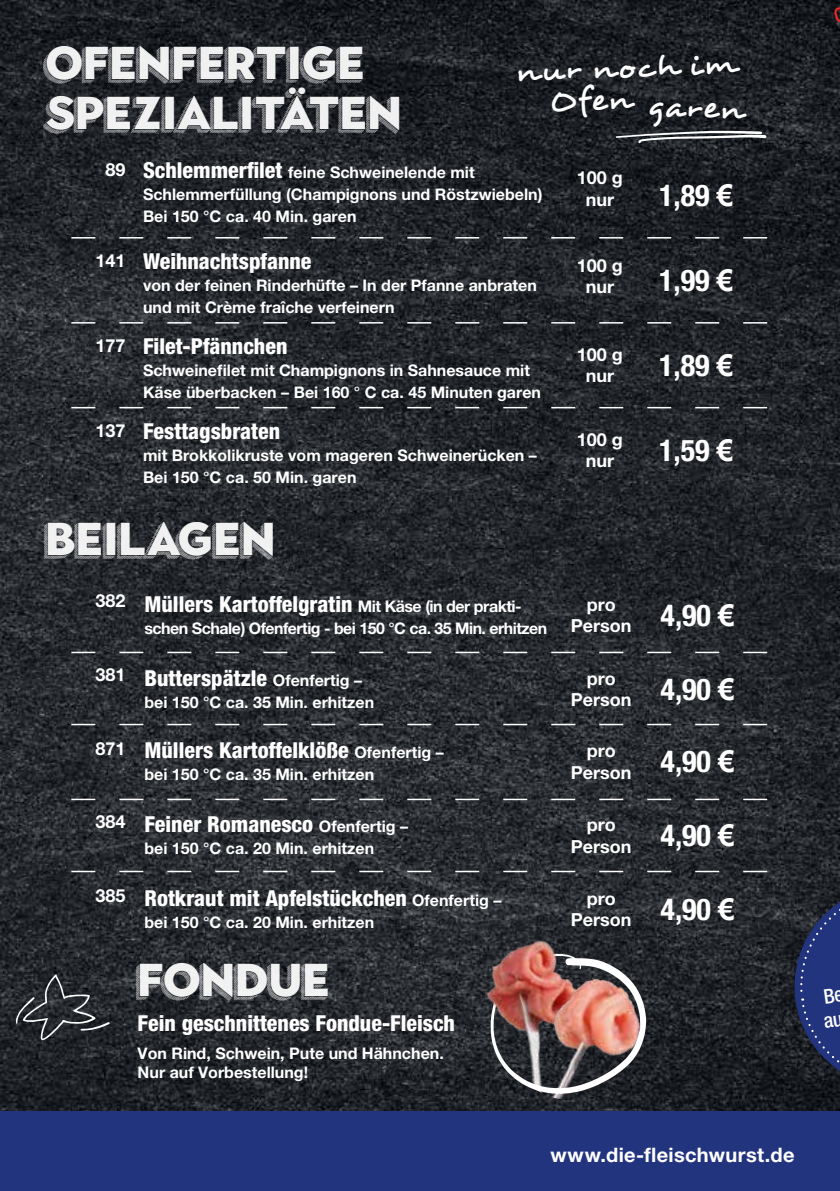
<style>
.page{position:relative;width:840px;height:1191px;background:#fff}
.page>*{position:absolute;margin:0;border:0;box-sizing:border-box;transform-origin:0 0}
.t1{font:46px/50px "Town 31 Dim Black L";color:#fff}
.t2{font:34px/31.6px "Desyrel";color:#fff}
.t3{font:700 condensed 30px "Helvetica Neue LT Pro";color:#fff}
.t4{font:800 condensed 22px "Helvetica Neue LT Pro";color:#fff}
.t5{font:500 condensed 20.4px/24.4px "Helvetica Neue LT Pro";color:#fff}
.t6{font:700 20px "Helvetica Neue CE";letter-spacing:.015em;color:#fff}
.t7{font:700 18px/21.6px "Helvetica Neue LT Pro";color:#fff}
.t8{font:700 16px/22px "Helvetica Neue LT Pro";color:#fff}
.t9{font:700 16px "Helvetica Neue LT Pro";letter-spacing:-.03em;color:#fff}
.s1{font-size:18px}
.s2{font-weight:800;font-stretch:condensed;font-size:22px}
.s3{font-family:"Arial";font-stretch:normal}
.s4{font-weight:700;font-stretch:normal;font-size:18px}
.s5{font-weight:700;font-stretch:normal;font-size:16px}
</style>
<div class="page">
<img style="left:0;top:0;width:839px;height:1111px">
<svg style="left:71px;top:237px;width:695px;height:1px"></svg>
<svg style="left:71px;top:322px;width:695px;height:1px"></svg>
<svg style="left:71px;top:407px;width:695px;height:1px"></svg>
<svg style="left:71px;top:651px;width:695px;height:2px"></svg>
<svg style="left:71px;top:724px;width:695px;height:1px"></svg>
<svg style="left:71px;top:798px;width:695px;height:2px"></svg>
<svg style="left:71px;top:870px;width:695px;height:2px"></svg>
<svg style="left:615px;top:131px;width:151px;height:12px"></svg>
<svg style="left:16px;top:974px;width:94px;height:73px;background:#35383c"></svg>
<div style="left:0;top:1111px;width:839px;height:80px;background:#23347f"></div>
<img style="left:512px;top:1033px;width:139px;height:69px">
<svg style="left:490px;top:1030px;width:155px;height:64px;background:#605859"></svg>
<img style="left:449px;top:911px;width:166px;height:119px">
<img style="left:527px;top:942px;width:140px;height:91px">
<svg style="left:833px;top:7px;width:6px;height:50px"></svg>
<div style="left:784px;top:875px;width:55px;height:233px;background:#000;opacity:.26"></div>
<svg style="left:787px;top:878px;width:53px;height:216px;background:#222b51"></svg>
<h1 class="t1" style="left:45px;top:41px;width:357px">OFENFERTIGE<br>SPEZIALITÄTEN</h1>
<h2 class="t2" style="left:547px;top:54px;width:189px;text-indent:-33px;rotate:-2deg">nur noch im<br>Ofen</h2>
<h2 class="t2" style="left:648px;top:89px;width:96px;rotate:2deg">garen</h2>
<p class="t8" style="left:143px;top:161px;width:400px;text-indent:-38px"><span class="s1">89</span> <span class="s2">Schlemmerfilet</span> feine Schweinelende mit<br>Schlemmerfüllung (Champignons und Röstzwiebeln)<br>Bei 150 °C ca. 40 Min. garen</p>
<p class="t7" style="left:576px;top:167px;width:48px;text-align:center">100 g nur</p>
<h3 class="t3" style="left:658px;top:177px;width:76px">1,89 <span class="s3">€</span></h3>
<h3 class="t4" style="left:95px;top:247px;width:217px"><span class="s4">141</span> Weihnachtspfanne</h3>
<p class="t8" style="left:143px;top:273px;width:395px">von der feinen Rinderhüfte – In der Pfanne anbraten und mit Crème fraîche verfeinern</p>
<h3 class="t4" style="left:95px;top:332px;width:193px"><span class="s4">177</span> Filet-Pfännchen</h3>
<p class="t8" style="left:143px;top:358px;width:399px">Schweinefilet mit Champignons in Sahnesauce mit<br>Käse überbacken – Bei 160 ° C ca. 45 Minuten garen</p>
<h3 class="t4" style="left:95px;top:417px;width:186px"><span class="s4">137</span> Festtagsbraten</h3>
<p class="t8" style="left:143px;top:443px;width:395px">mit Brokkolikruste vom mageren Schweinerücken –<br>Bei 150 °C ca. 50 Min. garen</p>
<h1 class="t1" style="left:45px;top:516px;width:231px">BEILAGEN</h1>
<h3 class="t4" style="left:95px;top:590px;width:427px"><sup>382</sup> Müllers Kartoffelgratin <span class="s5">Mit Käse (in der prakti-</span></h3>
<p class="t9" style="left:144px;top:618px;width:404px">schen Schale) Ofenfertig - bei 150 °C ca. 35 Min. erhitzen</p>
<h3 class="t4" style="left:95px;top:664px;width:268px"><sup>381</sup> Butterspätzle <span class="s5">Ofenfertig –</span></h3>
<p class="t8" style="left:144px;top:691px;width:231px">bei 150 °C ca. 35 Min. erhitzen</p>
<h3 class="t4" style="left:95px;top:737px;width:349px"><sup>871</sup> Müllers Kartoffelklöße <span class="s5">Ofenfertig –</span></h3>
<p class="t8" style="left:144px;top:763px;width:231px">bei 150 °C ca. 35 Min. erhitzen</p>
<h3 class="t4" style="left:95px;top:810px;width:314px"><sup>384</sup> Feiner Romanesco <span class="s5">Ofenfertig –</span></h3>
<p class="t8" style="left:144px;top:837px;width:231px">bei 150 °C ca. 20 Min. erhitzen</p>
<h3 class="t4" style="left:95px;top:884px;width:407px"><sup>385</sup> Rotkraut mit Apfelstückchen <span class="s5">Ofenfertig –</span></h3>
<p class="t8" style="left:144px;top:910px;width:231px">bei 150 °C ca. 20 Min. erhitzen</p>
<h1 class="t1" style="left:137px;top:957px;width:194px">FONDUE</h1>
<h3 class="t4" style="left:137px;top:1009px;width:319px">Fein geschnittenes Fondue-Fleisch</h3>
<p class="t8" style="left:137px;top:1043px;width:307px;line-height:19.2px">Von Rind, Schwein, Pute und Hähnchen.<br>Nur auf Vorbestellung!</p>
<p class="t7" style="left:576px;top:254px;width:48px;text-align:center">100 g nur</p>
<h3 class="t3" style="left:658px;top:262px;width:76px">1,99 <span class="s3">€</span></h3>
<p class="t7" style="left:576px;top:343px;width:48px;text-align:center">100 g nur</p>
<h3 class="t3" style="left:658px;top:347px;width:76px">1,89 <span class="s3">€</span></h3>
<p class="t7" style="left:576px;top:428px;width:48px;text-align:center">100 g nur</p>
<h3 class="t3" style="left:658px;top:432px;width:76px">1,59 <span class="s3">€</span></h3>
<p class="t7" style="left:570px;top:593px;width:165px;text-indent:16px">pro<br>Person <sup>4,90</sup> <sup>€</sup></p>
<p class="t7" style="left:570px;top:667px;width:165px;text-indent:16px">pro<br>Person <sup>4,90</sup> <sup>€</sup></p>
<p class="t7" style="left:570px;top:739px;width:165px;text-indent:16px">pro<br>Person <sup>4,90</sup> <sup>€</sup></p>
<p class="t7" style="left:570px;top:813px;width:165px;text-indent:16px">pro<br>Person <sup>4,90</sup> <sup>€</sup></p>
<p class="t7" style="left:570px;top:887px;width:165px;text-indent:16px">pro<br>Person <sup>4,90</sup> <sup>€</sup></p>
<p class="t6" style="left:550px;top:1142px;width:245px">www.die-fleischwurst.de</p>
<p class="t5" style="left:818px;top:984px;width:25px;rotate:-8deg">Be au</p>
</div>
